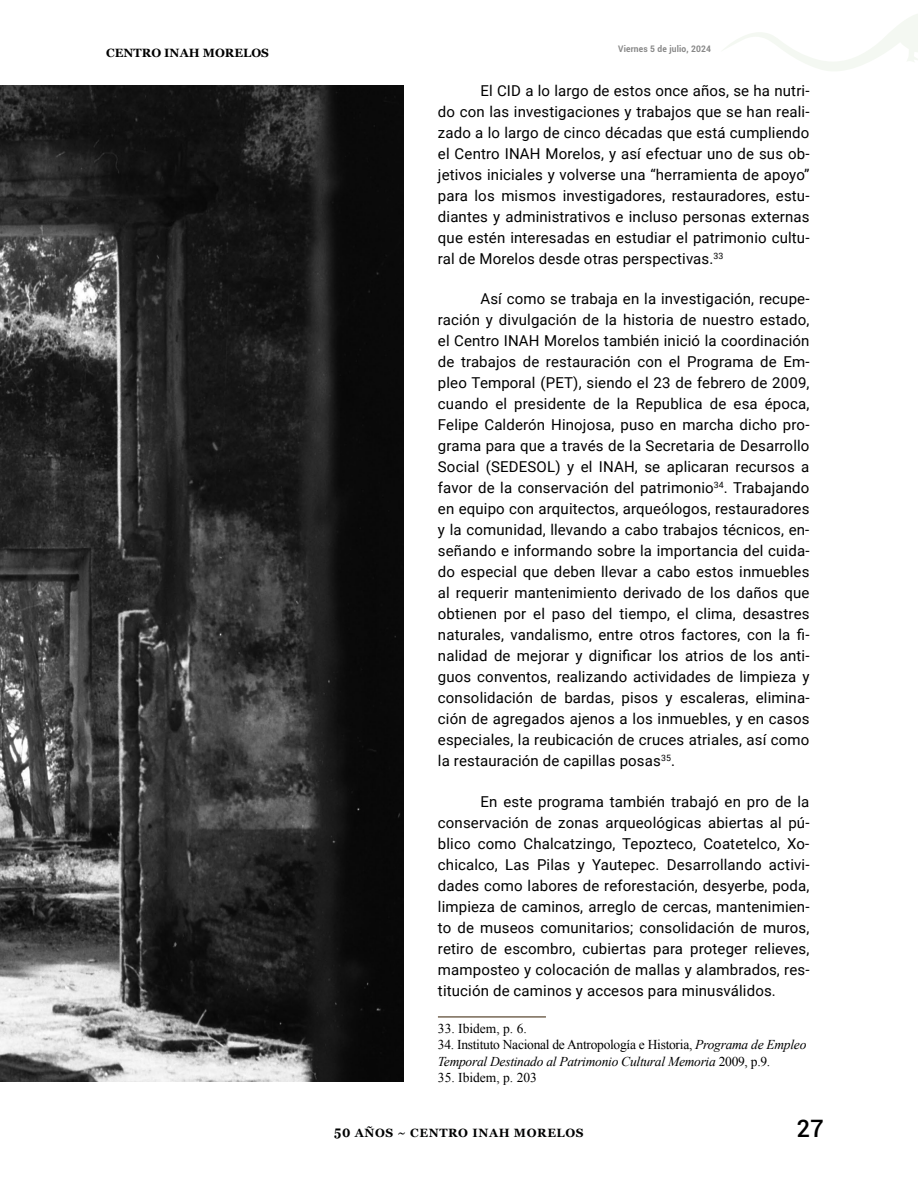
<style>
.page{position:relative;width:918px;height:1188px;background:#fff}
.page>*{position:absolute;margin:0;border:0;box-sizing:border-box;transform-origin:0 0}
.t1{font:500 24px "Roboto";color:#000}
.t2{font:15px/21px "Roboto";letter-spacing:.01em;color:#000;text-align:justify}
.t3{font:italic 13.5px/16.2px "Times New Roman";letter-spacing:-.02em;color:#000}
.t4{font:13.5px "Times New Roman";color:#000}
.t5{font:700 12px "Georgia";letter-spacing:.05em;color:#010202}
.t6{font:700 12px "Georgia";color:#000}
.t7{font:700 9px "Roboto";letter-spacing:.02em;color:#878787;scale:.94 1}
.s1{font-style:normal}
.s2{font-size:13.65px}
.s3{font-size:15.6px}
</style>
<div class="page">
<hr style="left:438px;top:1016px;width:108px;height:1px;background:#7a6b59">
<hr style="left:438px;top:1017px;width:108px;height:1px;background:#7a6b59">
<img style="left:0;top:85px;width:404px;height:997px">
<svg style="left:723px;top:14px;width:195px;height:57px"></svg>
<p class="t6" style="left:106px;top:43px;width:164px">CENTRO INAH MORELOS</p>
<p class="t7" style="left:618px;top:43px;width:100px">Viernes 5 de julio, 2024</p>
<p class="t2" style="left:438px;top:80px;width:373px;text-indent:43px">El CID a lo largo de estos once años, se ha nutri&shy;do con las investigaciones y trabajos que se han reali&shy;zado a lo largo de cinco décadas que está cumpliendo el Centro INAH Morelos, y así efectuar uno de sus ob&shy;jetivos iniciales y volverse una “herramienta de apoyo” para los mismos investigadores, restauradores, estu&shy;diantes y administrativos e incluso personas externas que estén interesadas en estudiar el patrimonio cultu&shy;ral de Morelos desde otras perspectivas.<sup>33</sup></p>
<p class="t2" style="left:438px;top:288px;width:373px;text-indent:43px">Así como se trabaja en la investigación, recupe&shy;ración y divulgación de la historia de nuestro estado, el Centro INAH Morelos también inició la coordinación de trabajos de restauración con el Programa de Em&shy;pleo Temporal (PET), siendo el 23 de febrero de 2009, cuando el presidente de la Republica de esa época, Felipe Calderón Hinojosa, puso en marcha dicho pro&shy;grama para que a través de la Secretaria de Desarrollo Social (SEDESOL) y el INAH, se aplicaran recursos a favor de la conservación del patrimonio<sup>34</sup>. Trabajando en equipo con arquitectos, arqueólogos, restauradores y la comunidad, llevando a cabo trabajos técnicos, en&shy;señando e informando sobre la importancia del cuida&shy;do especial que deben llevar a cabo estos inmuebles al requerir mantenimiento derivado de los daños que obtienen por el paso del tiempo, el clima, desastres naturales, vandalismo, entre otros factores, con la fi&shy;nalidad de mejorar y dignificar los atrios de los anti&shy;guos conventos, realizando actividades de limpieza y consolidación de bardas, pisos y escaleras, elimina&shy;ción de agregados ajenos a los inmuebles, y en casos especiales, la reubicación de cruces atriales, así como la restauración de capillas posas<sup>35</sup>.</p>
<p class="t2" style="left:438px;top:790px;width:373px;text-indent:43px">En este programa también trabajó en pro de la conservación de zonas arqueológicas abiertas al pú&shy;blico como Chalcatzingo, Tepozteco, Coatetelco, Xo&shy;chicalco, Las Pilas y Yautepec. Desarrollando activi&shy;dades como labores de reforestación, desyerbe, poda, limpieza de caminos, arreglo de cercas, mantenimien&shy;to de museos comunitarios; consolidación de muros, retiro de escombro, cubiertas para proteger relieves, mamposteo y colocación de mallas y alambrados, res&shy;titución de caminos y accesos para minusválidos.</p>
<p class="t4" style="left:438px;top:1020px;width:90px">33. Ibidem, p. 6.</p>
<p class="t3" style="left:438px;top:1036px;width:370px"><span class="s1">34. Instituto Nacional de Antropología e Historia,</span> Programa de Empleo<br>Temporal Destinado al Patrimonio Cultural Memoria <span class="s1">2009, p.9.</span></p>
<p class="t4" style="left:438px;top:1068px;width:100px">35. Ibidem, p. 203</p>
<p class="t5" style="left:334px;top:1124px;width:251px"><span class="s2">5</span><span class="s3">0</span> AÑOS ~ CENTRO INAH MORELOS</p>
<h1 class="t1" style="left:796px;top:1112px;width:29px">27</h1>
</div>
